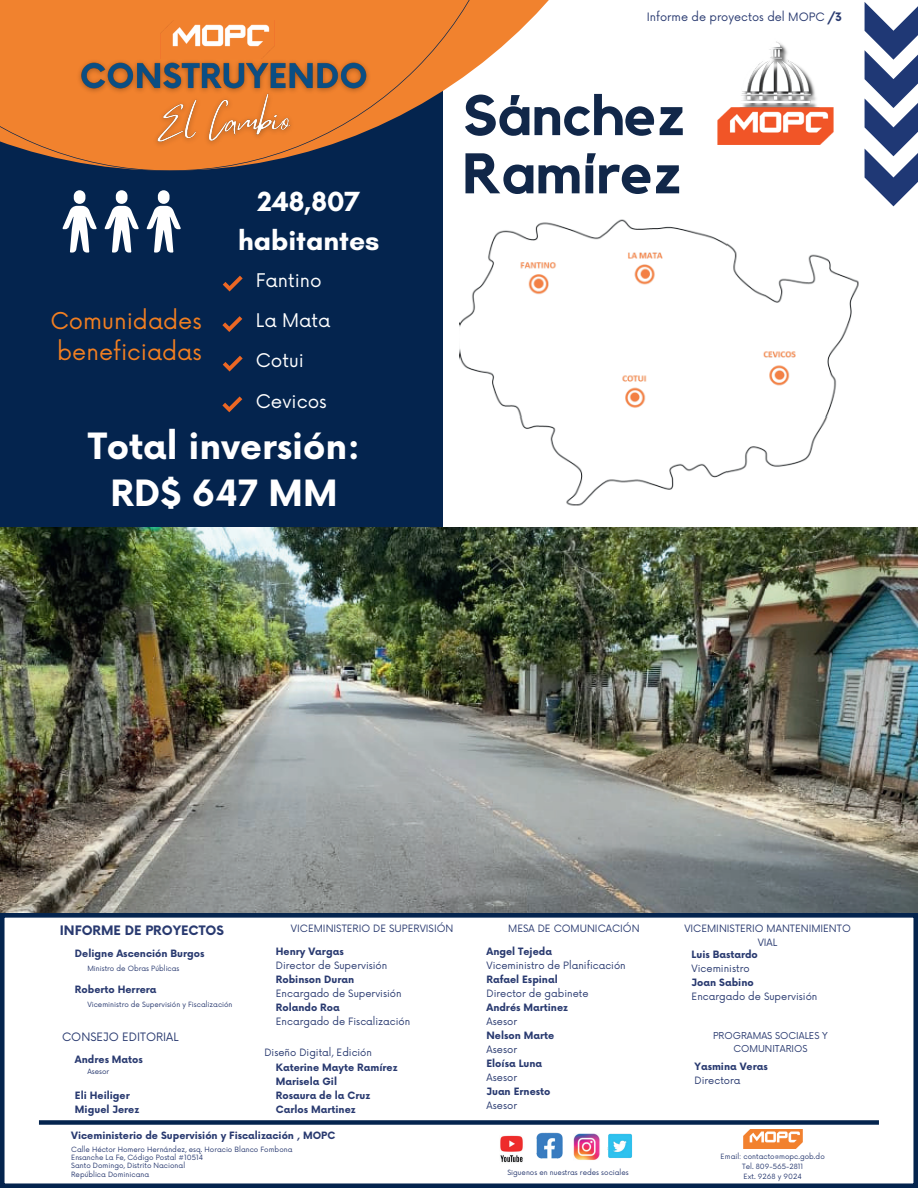
<style>
.page{position:relative;width:918px;height:1188px;background:#04244e}
.page>*{position:absolute;margin:0;border:0;box-sizing:border-box;transform-origin:0 0}
.t1{font:700 56.4px/58.2px "Kollektif";color:#112749}
.t2{font:700 35.25px/46.5px "Now";color:#fff;text-align:center}
.t3{font:700 28.2px/39.2px "Glacial Indifference";color:#fff;text-align:center}
.t4{font:22.5px/30.8px "Now";color:#f27f21;text-align:center}
.t5{font:18.3px/40.2px "Now";color:#fff}
.t6{font:700 12.75px "Now";color:#293a70}
.t7{font:11.25px "Now";color:#293a70}
.t8{font:700 9.9px/14px "Now";color:#293a70}
.t9{font:9.9px/14px "Now";color:#293a70;text-align:center}
.t10{font:9.3px/13.2px "Now";color:#293a70;text-align:center}
.t11{font:7.05px/8.2px "Now";color:#293a70}
.s1{font-weight:700}
</style>
<div class="page">
<div style="left:443px;top:0;width:475px;height:607px;background:#fff"></div>
<img style="left:459px;top:219px;width:400px;height:287px">
<img style="left:0;top:527px;width:918px;height:386px">
<svg style="left:0;top:0;width:518px;height:171px;fill:#f1822e"></svg>
<img style="left:160px;top:21px;width:115px;height:34px">
<svg style="left:63px;top:190px;width:118px;height:63px"></svg>
<img style="left:718px;top:41px;width:116px;height:103px">
<svg style="left:223px;top:276px;width:20px;height:15px"></svg>
<svg style="left:222px;top:396px;width:20px;height:16px"></svg>
<svg style="left:223px;top:356px;width:20px;height:16px"></svg>
<svg style="left:222px;top:316px;width:20px;height:16px"></svg>
<div style="left:4px;top:917px;width:910px;height:267px;background:#fff"></div>
<div style="left:39px;top:1120px;width:840px;height:5px;background:#04244e"></div>
<img style="left:744px;top:1129px;width:58px;height:19px">
<img style="left:498px;top:1134px;width:28px;height:30px">
<img style="left:535px;top:1133px;width:28px;height:27px">
<img style="left:573px;top:1133px;width:27px;height:27px">
<img style="left:607px;top:1134px;width:26px;height:25px">
<img style="left:73px;top:55px;width:303px;height:44px">
<img style="left:146px;top:84px;width:155px;height:70px">
<svg style="left:865px;top:2px;width:53px;height:204px"></svg>
<h3 class="t4" style="left:50px;top:304px;width:153px">Comunidades beneficiadas</h3>
<h3 class="t3" style="left:238px;top:181px;width:143px">248,807 habitantes</h3>
<h3 class="t5" style="left:256px;top:259px;width:76px">Fantino<br>La Mata<br>Cotui<br>Cevicos</h3>
<h2 class="t2" style="left:88px;top:422px;width:274px">Total inversión:<br>RD$ 647 MM</h2>
<p class="t7" style="left:647px;top:7px;width:197px">Informe de proyectos del MOPC <span class="s1">/3</span></p>
<h1 class="t1" style="left:463px;top:86px;width:224px">Sánchez<br>Ramírez</h1>
<p class="t6" style="left:60px;top:920px;width:166px">INFORME DE PROYECTOS</p>
<p class="t8" style="left:75px;top:946px;width:131px">Deligne Ascención Burgos</p>
<p class="t8" style="left:75px;top:982px;width:83px">Roberto Herrera</p>
<p class="t11" style="left:87px;top:964px;width:94px">Ministro de Obras Públicas</p>
<p class="t11" style="left:87px;top:1000px;width:147px">Viceministro de Supervisión y Fiscalización</p>
<p class="t7" style="left:62px;top:1027px;width:118px">CONSEJO EDITORIAL</p>
<p class="t8" style="left:75px;top:1052px;width:69px">Andres Matos</p>
<p class="t8" style="left:75px;top:1088px;width:66px">Eli Heiliger<br>Miguel Jerez</p>
<p class="t11" style="left:87px;top:1067px;width:23px">Asesor</p>
<p class="t9" style="left:291px;top:920px;width:164px">VICEMINISTERIO DE SUPERVISIÓN</p>
<p class="t9" style="left:508px;top:921px;width:133px">MESA DE COMUNICACIÓN</p>
<p class="t9" style="left:684px;top:921px;width:168px">VICEMINISTERIO MANTENIMIENTO<br>VIAL</p>
<p class="t8" style="left:487px;top:944px;width:67px">Angel Tejeda</p>
<p class="t9" style="left:487px;top:958px;width:141px">Viceministro de Planificación</p>
<p class="t8" style="left:487px;top:972px;width:73px">Rafael Espinal</p>
<p class="t9" style="left:487px;top:986px;width:104px">Director de gabinete</p>
<p class="t8" style="left:487px;top:1000px;width:83px">Andrés Martinez</p>
<p class="t9" style="left:487px;top:1014px;width:32px">Asesor</p>
<p class="t8" style="left:487px;top:1028px;width:69px">Nelson Marte</p>
<p class="t9" style="left:487px;top:1042px;width:32px">Asesor</p>
<p class="t8" style="left:487px;top:1056px;width:57px">Eloísa Luna</p>
<p class="t9" style="left:487px;top:1070px;width:32px">Asesor</p>
<p class="t8" style="left:487px;top:1084px;width:65px">Juan Ernesto</p>
<p class="t9" style="left:487px;top:1098px;width:32px">Asesor</p>
<p class="t8" style="left:276px;top:944px;width:69px">Henry Vargas</p>
<p class="t9" style="left:276px;top:958px;width:113px">Director de Supervisión</p>
<p class="t8" style="left:276px;top:972px;width:80px">Robinson Duran</p>
<p class="t9" style="left:276px;top:986px;width:127px">Encargado de Supervisión</p>
<p class="t8" style="left:276px;top:1000px;width:65px">Rolando Roa</p>
<p class="t9" style="left:276px;top:1014px;width:136px">Encargado de Fiscalización</p>
<p class="t8" style="left:692px;top:947px;width:68px">Luis Bastardo</p>
<p class="t9" style="left:692px;top:960px;width:60px">Viceministro</p>
<p class="t8" style="left:692px;top:975px;width:64px">Joan Sabino</p>
<p class="t9" style="left:692px;top:988px;width:127px">Encargado de Supervisión</p>
<p class="t10" style="left:713px;top:1028px;width:116px">PROGRAMAS SOCIALES Y<br>COMUNITARIOS</p>
<p class="t9" style="left:264px;top:1045px;width:109px">Diseño Digital, Edición</p>
<p class="t8" style="left:695px;top:1059px;width:75px">Yasmina Veras</p>
<p class="t9" style="left:695px;top:1072px;width:48px">Directora</p>
<p class="t8" style="left:276px;top:1060px;width:123px">Katerine Mayte Ramírez<br>Marisela Gil<br>Rosaura de la Cruz<br>Carlos Martinez</p>
<p class="t8" style="left:71px;top:1128px;width:266px">Viceministerio de Supervisión y Fiscalización , MOPC</p>
<p class="t11" style="left:71px;top:1145px;width:223px">Calle Héctor Homero Hernández, esq. Horacio Blanco Fombona Ensanche La Fe, Código Postal #10514<br>Santo Domingo, Distrito Nacional<br>República Dominicana</p>
<p class="t11" style="left:507px;top:1168px;width:123px">Siguenos en nuestras redes sociales</p>
<p class="t11" style="left:721px;top:1151px;width:106px">Email: contacto@mopc.gob.do</p>
<p class="t11" style="left:742px;top:1161px;width:63px;line-height:10.1px">Tel. 809-565-2811<br>Ext. 9268 y 9024</p>
</div>
